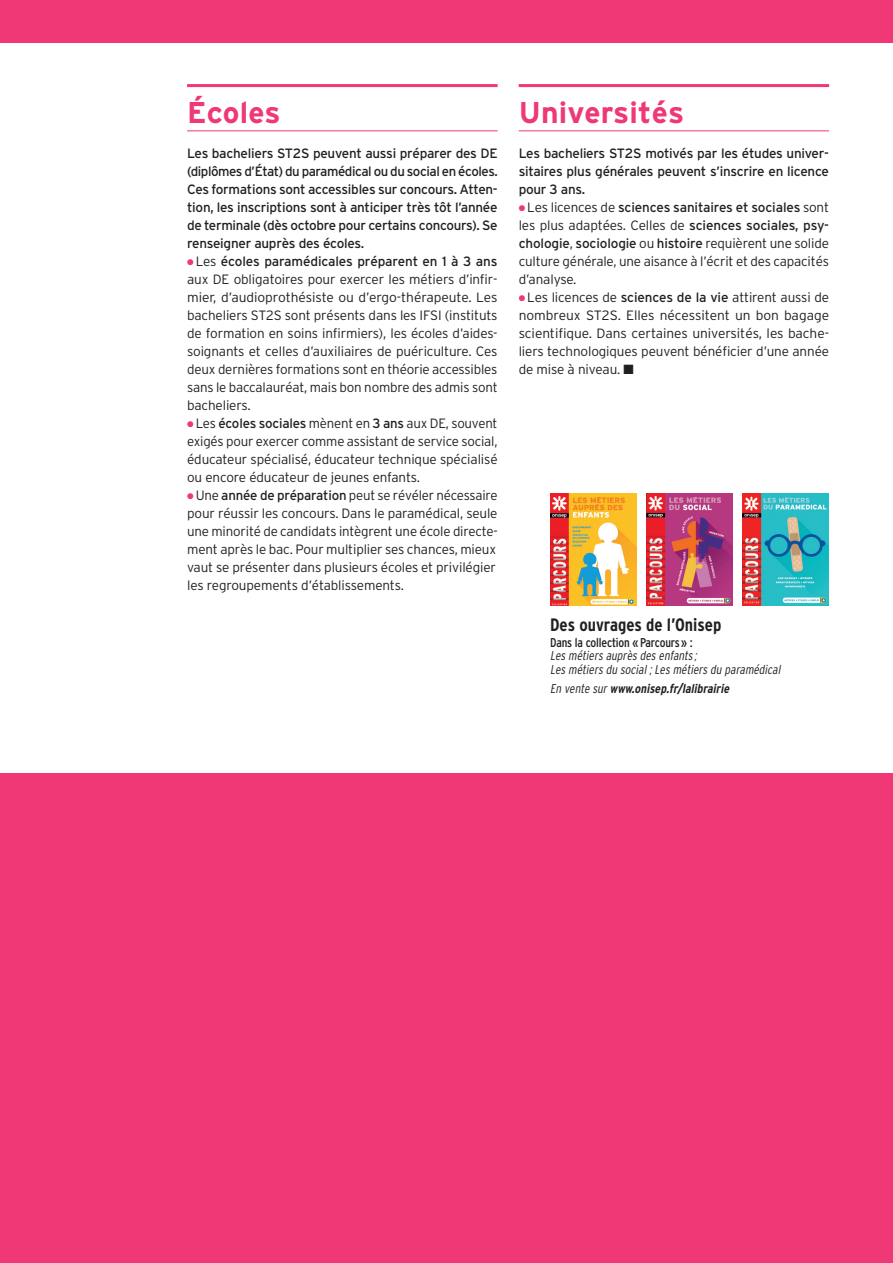
<style>
.page{position:relative;width:893px;height:1263px;background:#fff}
.page>*{position:absolute;margin:0;border:0;box-sizing:border-box;transform-origin:0 0}
.A_T3{font:700 30px "Interstate";letter-spacing:.01em;color:#ef3875}
.Informer_titre{font:700 condensed 18px "Interstate";color:#231f20}
.t1{font:300 13.5px/18px "Interstate";letter-spacing:-.01em;color:#231f20;text-align:justify}
.A_intro{font:13.5px/18px "Interstate";letter-spacing:-.02em;color:#231f20;text-align:justify}
.Collection_titre{font:italic 300 condensed 12.75px/13.5px "Interstate";color:#231f20}
.Collection_titre-2{font:italic 700 condensed 12.75px "Interstate";color:#231f20}
.Collection_nom{font:condensed 12.75px "Interstate";letter-spacing:-.015em;color:#231f20}
.s1{color:#ef3875}
.s2{font-weight:400}
.s3{font-weight:300}
</style>
<div class="page">
<hr style="left:187px;top:84px;width:311px;height:3px;background:#ef3875">
<hr style="left:187px;top:131px;width:311px;height:1px;background:#ef3875">
<hr style="left:519px;top:84px;width:310px;height:3px;background:#ef3875">
<hr style="left:519px;top:131px;width:310px;height:1px;background:#ef3875">
<img style="left:551px;top:494px;width:85px;height:112px">
<img style="left:647px;top:494px;width:85px;height:112px">
<img style="left:742px;top:493px;width:86px;height:113px">
<div style="left:0;top:0;width:893px;height:43px;background:#ef3875"></div>
<div style="left:0;top:774px;width:893px;height:489px;background:#ef3875"></div>
<p class="A_T3" style="left:187px;top:94px;width:95px">Écoles</p>
<p class="A_intro" style="left:187px;top:144px;width:312px">Les bacheliers ST2S peuvent aussi préparer des DE (diplômes d’État) du paramédical ou du social en écoles.<br>Ces formations sont accessibles sur concours. Atten&shy;tion, les inscriptions sont à anticiper très tôt l’année de terminale (dès octobre pour certains concours). Se renseigner auprès des écoles.</p>
<p class="t1" style="left:187px;top:252px;width:312px"><span class="s1">●</span> Les <span class="s2">écoles paramédicales préparent en 1 à 3 ans </span>aux DE obligatoires pour exercer les métiers d’infir&shy;mier, d’audioprothésiste ou d’ergo-thérapeute. Les bacheliers ST2S sont présents dans les IFSI (instituts de formation en soins infirmiers), les écoles d’aides&shy;soignants et celles d’auxiliaires de puériculture. Ces deux dernières formations sont en théorie accessibles sans le baccalauréat, mais bon nombre des admis sont bacheliers.</p>
<p class="t1" style="left:187px;top:414px;width:312px"><span class="s1">●</span> Les <span class="s2">écoles sociales</span> mènent en <span class="s2">3 ans</span> aux DE, souvent exigés pour exercer comme assistant de service social, éducateur spécialisé, éducateur technique spécialisé ou encore éducateur de jeunes enfants.</p>
<p class="t1" style="left:187px;top:486px;width:312px"><span class="s1">●</span> Une <span class="s2">année de préparation</span> peut se révéler nécessaire pour réussir les concours. Dans le paramédical, seule une minorité de candidats intègrent une école directe&shy;ment après le bac. Pour multiplier ses chances, mieux vaut se présenter dans plusieurs écoles et privilégier les regroupements d’établissements.</p>
<p class="A_T3" style="left:519px;top:94px;width:167px">Universités</p>
<p class="A_intro" style="left:519px;top:144px;width:312px">Les bacheliers ST2S motivés par les études univer&shy;sitaires plus générales peuvent s’inscrire en licence pour 3 ans.</p>
<p class="t1" style="left:519px;top:198px;width:312px"><span class="s1">●</span> Les licences de <span class="s2">sciences sanitaires et sociales</span> sont les plus adaptées. Celles de <span class="s2">sciences sociales, psy&shy;chologie</span>, <span class="s2">sociologie</span> ou <span class="s2">histoire</span> requièrent une solide culture générale, une aisance à l’écrit et des capacités d’analyse.</p>
<p class="t1" style="left:519px;top:288px;width:312px"><span class="s1">●</span> Les licences de <span class="s2">sciences de la vie</span> attirent aussi de nombreux ST2S. Elles nécessitent un bon bagage scientifique. Dans certaines universités, les bache&shy;liers technologiques peuvent bénéficier d’une année de mise à niveau. ■</p>
<p class="Informer_titre" style="left:550px;top:614px;width:173px">Des ouvrages de l’Onisep</p>
<p class="Collection_nom" style="left:550px;top:634px;width:144px">Dans la collection «Parcours» :</p>
<p class="Collection_titre" style="left:550px;top:649px;width:234px">Lesmétiersauprèsdesenfants;<br>Lesmétiersdu social ;Lesmétiersdu paramédical</p>
<p class="Collection_titre-2" style="left:550px;top:681px;width:183px"><span class="s3">En vente sur</span>www.onisep.fr/lalibrairie</p>
</div>
